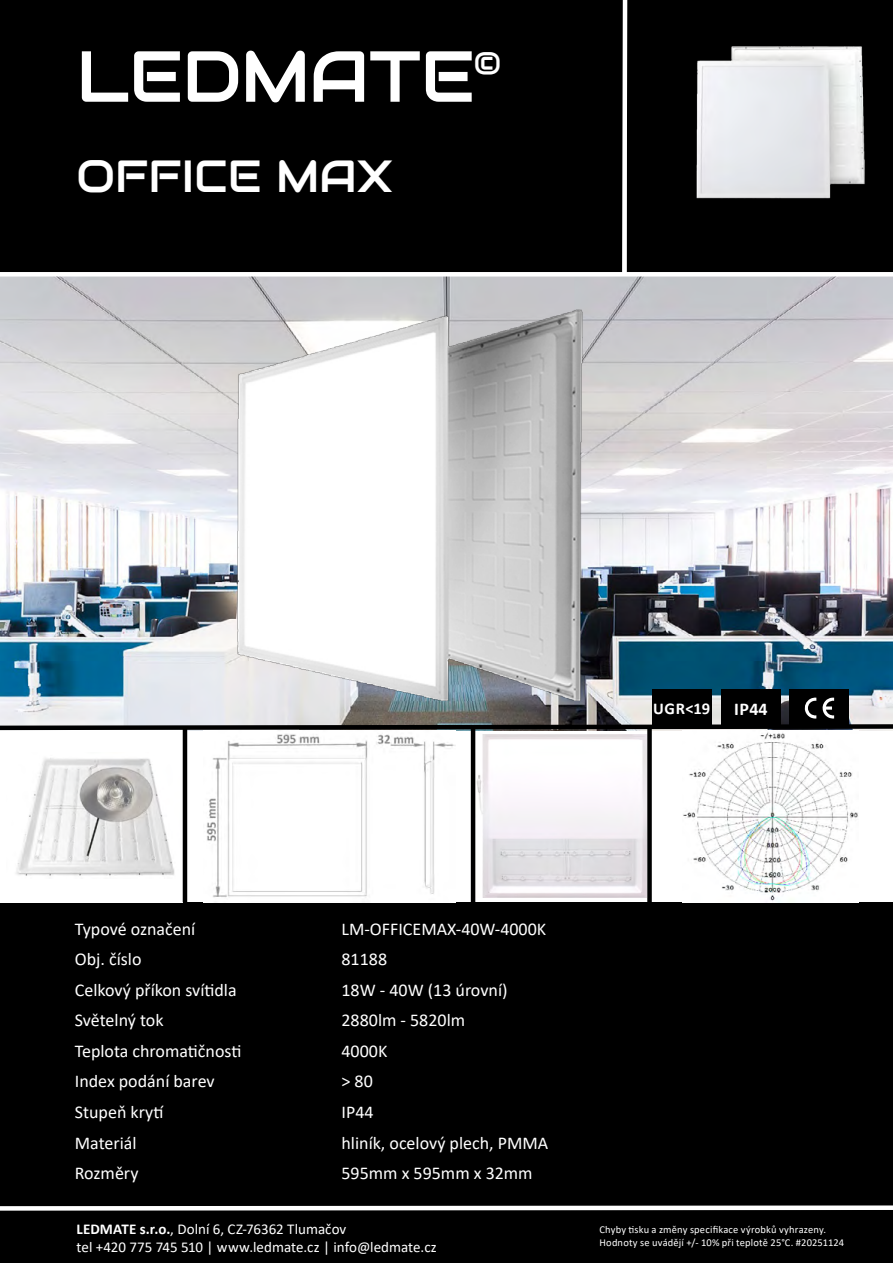
<style>
.page{position:relative;width:893px;height:1263px;background:#fff}
.page>*{position:absolute;margin:0;border:0;box-sizing:border-box;transform-origin:0 0}
.t1{font:72px "Audiowide";letter-spacing:-.01em;color:#fff}
.t2{font:45px "Audiowide";color:#fff}
.t3{font:18px "Calibri";color:#fff}
.t4{font:700 18px "Calibri";color:#fff}
.t5{font:700 16.5px "Calibri";color:#fff}
.t6{font:15px/18px "Calibri";color:#fff}
.t7{font:10.5px/12.6px "Calibri";letter-spacing:.015em;color:#fff}
.s1{font-weight:700}
</style>
<div class="page">
<div style="left:468px;top:1210px;width:425px;height:53px;background:#000"></div>
<div style="left:0;top:902px;width:893px;height:308px;background:#000"></div>
<img style="left:0;top:277px;width:893px;height:420px">
<div style="left:0;top:0;width:625px;height:274px;background:#000"></div>
<div style="left:0;top:1210px;width:523px;height:53px;background:#000"></div>
<div style="left:721px;top:689px;width:59px;height:38px;background:#000"></div>
<div style="left:790px;top:689px;width:59px;height:38px;background:#000"></div>
<svg style="left:630px;top:0;width:263px;height:272px;background:#4e4f50"></svg>
<img style="left:16px;top:758px;width:159px;height:118px">
<img style="left:206px;top:734px;width:249px;height:163px">
<img style="left:683px;top:732px;width:175px;height:170px">
<svg style="left:620px;top:0;width:10px;height:280px"></svg>
<div style="left:0;top:272px;width:893px;height:5px;background:#fff"></div>
<hr style="left:183px;top:728px;width:4px;height:174px;background:#000">
<div style="left:647px;top:728px;width:5px;height:174px;background:#000"></div>
<svg style="left:0;top:697px;width:893px;height:35px"></svg>
<svg style="left:0;top:1205px;width:893px;height:6px;background:#bfbfbf"></svg>
<img style="left:226px;top:301px;width:365px;height:414px">
<img style="left:475px;top:735px;width:171px;height:162px">
<div style="left:652px;top:689px;width:59px;height:38px;background:#000"></div>
<hr style="left:471px;top:728px;width:4px;height:174px;background:#000">
<h1 class="t1" style="left:77px;top:30px;width:427px">LEDMATE<sup>©</sup></h1>
<h2 class="t2" style="left:77px;top:148px;width:317px">OFFICE MAX</h2>
<p class="t3" style="left:75px;top:916px;width:122px">Typové označení</p>
<p class="t3" style="left:341px;top:916px;width:206px">LM-OFFICEMAX-40W-4000K</p>
<p class="t3" style="left:75px;top:947px;width:68px">Obj. číslo</p>
<p class="t3" style="left:341px;top:947px;width:47px">81188</p>
<p class="t3" style="left:75px;top:977px;width:163px">Celkový příkon svítidla</p>
<p class="t3" style="left:341px;top:977px;width:168px">18W - 40W (13 úrovní)</p>
<p class="t3" style="left:75px;top:1008px;width:90px">Světelný tok</p>
<p class="t3" style="left:341px;top:1008px;width:125px">2880lm - 5820lm</p>
<p class="t3" style="left:75px;top:1038px;width:168px">Teplota chromatičnosti</p>
<p class="t3" style="left:341px;top:1038px;width:47px">4000K</p>
<p class="t3" style="left:75px;top:1069px;width:141px">Index podání barev</p>
<p class="t3" style="left:341px;top:1069px;width:33px">&gt; 80</p>
<p class="t3" style="left:75px;top:1099px;width:90px">Stupeň krytí</p>
<p class="t3" style="left:341px;top:1099px;width:34px">IP44</p>
<p class="t3" style="left:75px;top:1130px;width:63px">Materiál</p>
<p class="t3" style="left:341px;top:1130px;width:208px">hliník, ocelový plech, PMMA</p>
<p class="t3" style="left:75px;top:1160px;width:65px">Rozměry</p>
<p class="t3" style="left:341px;top:1160px;width:193px">595mm x 595mm x 32mm</p>
<p class="t5" style="left:653px;top:697px;width:59px">UGR&lt;19</p>
<p class="t4" style="left:734px;top:696px;width:35px">IP44</p>
<p class="t6" style="left:77px;top:1219px;width:362px"><span class="s1">LEDMATE s.r.o.</span>, Dolní 6, CZ-76362 Tlumačov<br>tel +420 775 745 510 | www.ledmate.cz | info@ledmate.cz</p>
<p class="t7" style="left:599px;top:1223px;width:246px">Chyby tisku a změny specifikace výrobků vyhrazeny.<br>Hodnoty se uvádějí +/- 10% při teplotě 25°C. #20251124</p>
</div>
